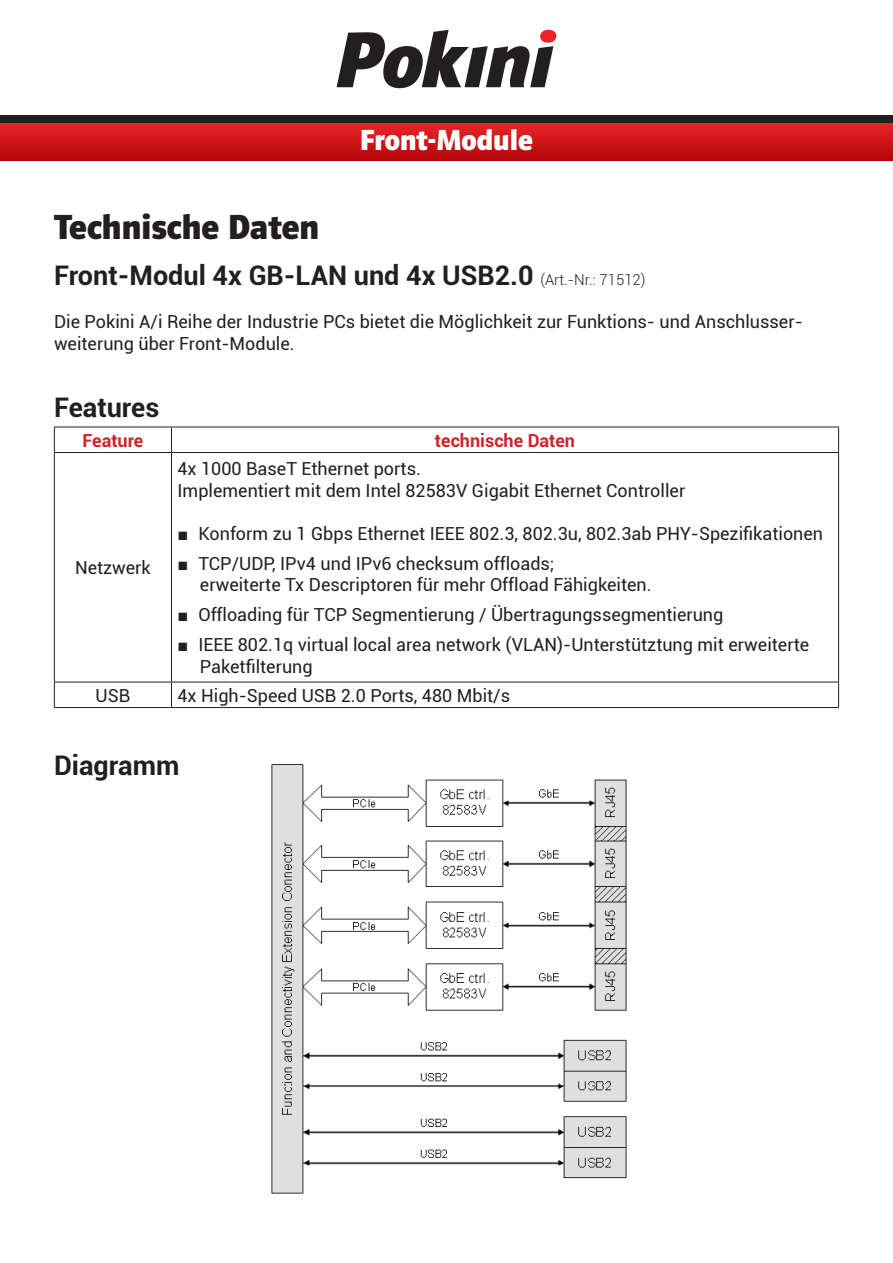
<style>
.page{position:relative;width:893px;height:1263px;background:#fff}
.page>*{position:absolute;margin:0;border:0;box-sizing:border-box;transform-origin:0 0}
.t1{font:36px "Polo 11 Fett";color:#231f20}
.t2{font:30px "Polo 11 Fett";color:#fff}
.t3{font:700 27px "Roboto";color:#231f20}
.t4{font:18px/21.6px "Roboto";color:#231f20}
.t5{font:700 18px "Roboto";color:#d1232a}
.s1{font-weight:300;font-size:15px}
.s2{font-family:"Arial"}
</style>
<div class="page">
<svg style="left:0;top:123px;width:893px;height:38px;background:#cd1619"></svg>
<div style="left:0;top:116px;width:893px;height:7px;background:#231f20"></div>
<div style="left:540px;top:30px;width:16px;height:13px;background:#eb2326;border-radius:50%"></div>
<svg style="left:337px;top:30px;width:216px;height:58px"></svg>
<hr style="left:54px;top:427px;width:117px;height:1px;background:#231f20">
<svg style="left:54px;top:427px;width:1px;height:25px"></svg>
<hr style="left:171px;top:427px;width:668px;height:1px;background:#231f20">
<svg style="left:171px;top:427px;width:1px;height:25px"></svg>
<svg style="left:838px;top:427px;width:1px;height:25px"></svg>
<hr style="left:54px;top:452px;width:117px;height:1px;background:#231f20">
<hr style="left:54px;top:453px;width:1px;height:229px;background:#231f20">
<hr style="left:171px;top:452px;width:668px;height:1px;background:#231f20">
<hr style="left:171px;top:453px;width:1px;height:229px;background:#231f20">
<hr style="left:838px;top:453px;width:1px;height:229px;background:#231f20">
<hr style="left:54px;top:682px;width:117px;height:1px;background:#231f20">
<svg style="left:54px;top:682px;width:1px;height:25px"></svg>
<hr style="left:171px;top:682px;width:668px;height:1px;background:#231f20">
<svg style="left:171px;top:682px;width:1px;height:25px"></svg>
<svg style="left:838px;top:682px;width:1px;height:25px"></svg>
<hr style="left:54px;top:707px;width:117px;height:1px;background:#231f20">
<hr style="left:171px;top:707px;width:668px;height:1px;background:#231f20">
<img style="left:271px;top:764px;width:356px;height:430px">
<h2 class="t2" style="left:360px;top:123px;width:174px">Front-Module</h2>
<h1 class="t1" style="left:54px;top:206px;width:267px">Technische Daten</h1>
<h3 class="t3" style="left:54px;top:256px;width:593px">Front-Modul 4x GB-LAN und 4x USB2.0 <span class="s1">(Art.-Nr.: 71512)</span></h3>
<p class="t4" style="left:54px;top:310px;width:750px">Die Pokini A/i Reihe der Industrie PCs bietet die Möglichkeit zur Funktions- und Anschlusser&shy;weiterung über Front-Module.</p>
<h3 class="t3" style="left:54px;top:388px;width:107px">Features</h3>
<p class="t5" style="left:82px;top:427px;width:62px">Feature</p>
<p class="t5" style="left:435px;top:427px;width:142px">technische Daten</p>
<p class="t4" style="left:75px;top:556px;width:77px">Netzwerk</p>
<p class="t4" style="left:177px;top:457px;width:509px">4x 1000 BaseT Ethernet ports.<br>Implementiert mit dem Intel 82583V Gigabit Ethernet Controller</p>
<p class="t4" style="left:177px;top:522px;width:647px"><span class="s2">■</span> Konform zu 1 Gbps Ethernet IEEE 802.3, 802.3u, 802.3ab PHY-Spezifikationen</p>
<p class="t4" style="left:200px;top:552px;width:453px;text-indent:-22px"><span class="s2">■</span> TCP/UDP, IPv4 und IPv6 checksum offloads;<br>erweiterte Tx Descriptoren für mehr Offload Fähigkeiten.</p>
<p class="t4" style="left:177px;top:604px;width:547px"><span class="s2">■</span> Offloading für TCP Segmentierung / Übertragungssegmentierung</p>
<p class="t4" style="left:200px;top:634px;width:611px;text-indent:-22px"><span class="s2">■</span> IEEE 802.1q virtual local area network (VLAN)-Unterstütztung mit erweiterte<br>Paketfilterung</p>
<p class="t4" style="left:96px;top:684px;width:36px">USB</p>
<p class="t4" style="left:177px;top:684px;width:334px">4x High-Speed USB 2.0 Ports, 480 Mbit/s</p>
<h3 class="t3" style="left:54px;top:746px;width:127px">Diagramm</h3>
</div>
